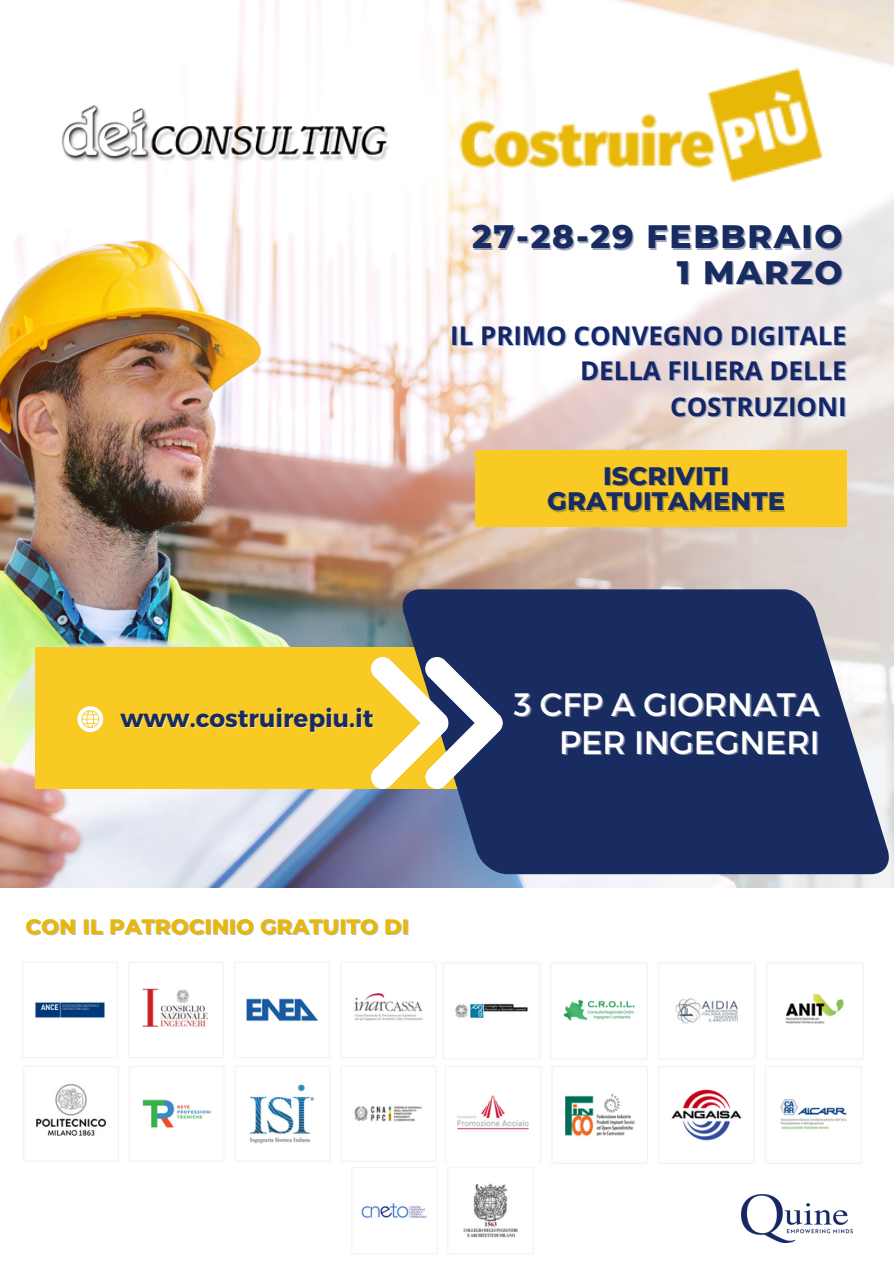
<style>
.page{position:relative;width:894px;height:1264px;background:#fff}
.page>*{position:absolute;margin:0;border:0;box-sizing:border-box;transform-origin:0 0}
.t1{font:800 33.15px "Montserrat";letter-spacing:.05em;color:#182c61}
.t2{font:32.4px "Montserrat";color:#fff}
.t3{font:700 25.8px/35.5px "Open Sans";color:#162664;text-align:right}
.t4{font:800 25.8px "Montserrat";color:#182c61}
.t5{font:700 24.6px "Montserrat";color:#182c61}
.t6{font:800 21.3px "Montserrat";color:#e8b809}
</style>
<div class="page">
<img style="left:0;top:162px;width:158px;height:726px">
<img style="left:158px;top:0;width:735px;height:888px">
<div style="left:35px;top:646px;width:750px;height:142px;background:#f9ca24"></div>
<svg style="left:402px;top:589px;width:486px;height:285px;background:#2f406f"></svg>
<svg style="left:77px;top:706px;width:26px;height:26px"></svg>
<div style="left:475px;top:450px;width:371px;height:77px;background:#f9ca24"></div>
<img style="left:434px;top:38px;width:403px;height:166px">
<img style="left:372px;top:658px;width:145px;height:130px">
<img style="left:61px;top:104px;width:330px;height:58px">
<img style="left:741px;top:1194px;width:110px;height:48px">
<img style="left:22px;top:962px;width:842px;height:97px">
<img style="left:445px;top:1066px;width:417px;height:98px">
<img style="left:23px;top:1066px;width:413px;height:96px">
<img style="left:352px;top:1163px;width:185px;height:91px">
<p class="t1" style="left:472px;top:216px;width:372px">27-28-29 FEBBRAIO</p>
<h4 class="t1" style="left:676px;top:251px;width:167px">1 MARZO</h4>
<p class="t3" style="left:450px;top:317px;width:398px">IL PRIMO CONVEGNO DIGITALE</p>
<p class="t3" style="left:580px;top:352px;width:268px">DELLA FILIERA DELLE<br>COSTRUZIONI</p>
<p class="t4" style="left:603px;top:460px;width:127px">ISCRIVITI</p>
<p class="t4" style="left:547px;top:485px;width:239px">GRATUITAMENTE</p>
<p class="t5" style="left:120px;top:702px;width:254px">www.costruirepiu.it</p>
<p class="t6" style="left:26px;top:913px;width:385px">CON IL PATROCINIO GRATUITO DI</p>
<p class="t2" style="left:514px;top:683px;width:307px">3 CFP A GIORNATA</p>
<p class="t2" style="left:559px;top:721px;width:262px">PER INGEGNERI</p>
</div>
